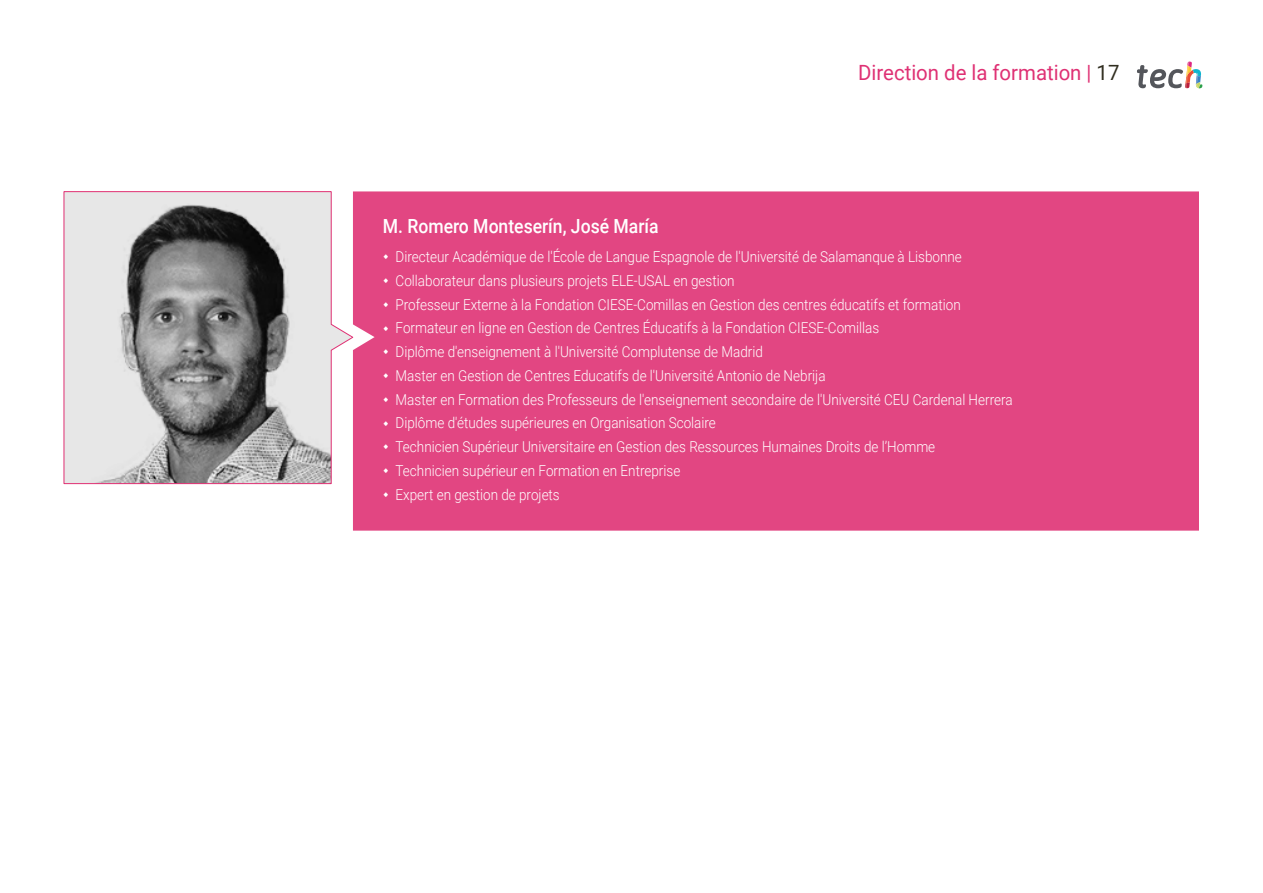
<style>
.page{position:relative;width:1263px;height:893px;background:#fff}
.page>*{position:absolute;margin:0;border:0;box-sizing:border-box;transform-origin:0 0}
.t1{font:21px "Roboto";color:#df3174}
.t2{font:500 19.5px "Roboto";color:#fff;scale:.9 1}
.t3{font:300 15px/23.7px "Roboto";color:#fff;scale:.9 1}
.s1{color:#312e20}
</style>
<div class="page">
<svg style="left:1137px;top:62px;width:65px;height:27px"></svg>
<div style="left:353px;top:191px;width:846px;height:340px;background:#e24682"></div>
<svg style="left:64px;top:191px;width:289px;height:293px;background:#afadae"></svg>
<svg style="left:384px;top:254px;width:4px;height:5px"></svg>
<svg style="left:384px;top:278px;width:4px;height:5px"></svg>
<svg style="left:384px;top:302px;width:4px;height:5px"></svg>
<svg style="left:384px;top:326px;width:4px;height:5px"></svg>
<svg style="left:384px;top:349px;width:4px;height:5px"></svg>
<svg style="left:384px;top:373px;width:4px;height:5px"></svg>
<svg style="left:384px;top:397px;width:4px;height:5px"></svg>
<svg style="left:384px;top:421px;width:4px;height:5px"></svg>
<svg style="left:384px;top:444px;width:4px;height:5px"></svg>
<svg style="left:384px;top:468px;width:4px;height:5px"></svg>
<svg style="left:384px;top:492px;width:4px;height:5px"></svg>
<h1 class="t1" style="left:858px;top:57px;width:263px">Direction de la formation | <span class="s1">17</span></h1>
<h2 class="t2" style="left:383px;top:213px;width:308px">M. Romero Monteserín, José María</h2>
<p class="t3" style="left:396px;top:244px;width:687px">Directeur Académique de l'École de Langue Espagnole de l'Université de Salamanque à Lisbonne Collaborateur dans plusieurs projets ELE-USAL en gestion<br>Professeur Externe à la Fondation CIESE-Comillas en Gestion des centres éducatifs et formation Formateur en ligne en Gestion de Centres Éducatifs à la Fondation CIESE-Comillas<br>Diplôme d'enseignement à l'Université Complutense de Madrid<br>Master en Gestion de Centres Educatifs de l'Université Antonio de Nebrija<br>Master en Formation des Professeurs de l'enseignement secondaire de l'Université CEU Cardenal Herrera Diplôme d'études supérieures en Organisation Scolaire<br>Technicien Supérieur Universitaire en Gestion des Ressources Humaines Droits de l’Homme<br>Technicien supérieur en Formation en Entreprise<br>Expert en gestion de projets</p>
</div>
